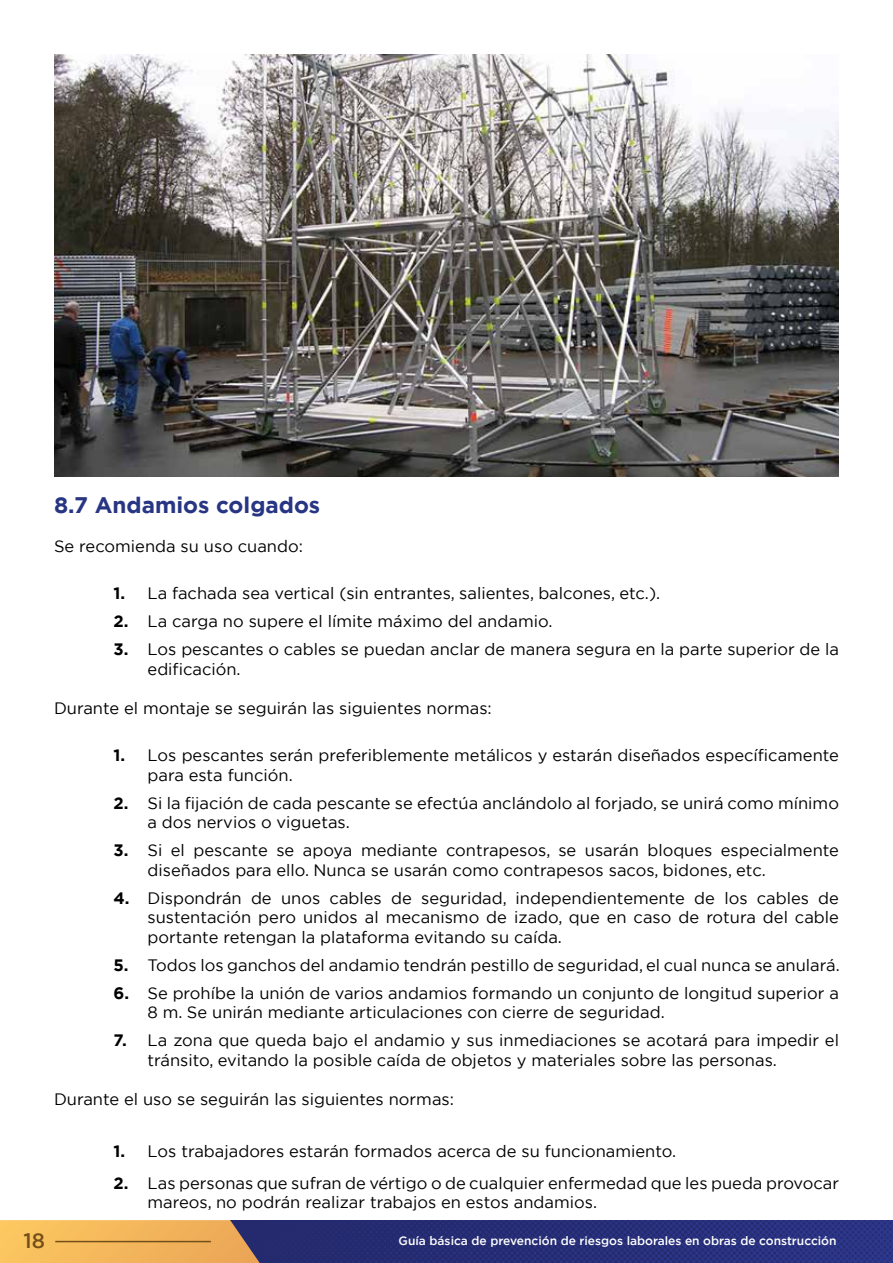
<style>
.page{position:relative;width:893px;height:1263px;background:#fff}
.page>*{position:absolute;margin:0;border:0;box-sizing:border-box;transform-origin:0 0}
.t1{font:700 22.5px "Gotham";color:#283583}
.t2{font:500 21px "Gotham";color:#735019}
.t3{font:16.5px/19.5px "Gotham";color:#000}
.t4{font:500 12px "Gotham";color:#fff}
.s1{font-weight:700}
</style>
<div class="page">
<img style="left:260px;top:1220px;width:633px;height:43px">
<svg style="left:0;top:1220px;width:260px;height:43px;background:#e7ae5c"></svg>
<hr style="left:55px;top:1241px;width:156px;height:1px;background:#735019">
<img style="left:54px;top:54px;width:785px;height:422px">
<h1 class="t1" style="left:54px;top:490px;width:268px">8.7 Andamios colgados</h1>
<p class="t3" style="left:54px;top:536px;width:250px">Se recomienda su uso cuando:</p>
<p class="t3" style="left:114px;top:583px;width:548px"><span class="s1">1.</span> La fachada sea vertical (sin entrantes, salientes, balcones, etc.).</p>
<p class="t3" style="left:114px;top:611px;width:440px"><span class="s1">2.</span> La carga no supere el límite máximo del andamio.</p>
<p class="t3" style="left:148px;top:639px;width:693px;text-indent:-34px"><span class="s1">3.</span> Los pescantes o cables se puedan anclar de manera segura en la parte superior de la edificación.</p>
<p class="t3" style="left:54px;top:698px;width:439px">Durante el montaje se seguirán las siguientes normas:</p>
<p class="t3" style="left:148px;top:745px;width:693px;text-indent:-34px"><span class="s1">1.</span> Los pescantes serán preferiblemente metálicos y estarán diseñados específicamente para esta función.</p>
<p class="t3" style="left:148px;top:793px;width:693px;text-indent:-34px"><span class="s1">2.</span> Si la fijación de cada pescante se efectúa anclándolo al forjado, se unirá como mínimo a dos nervios o viguetas.</p>
<p class="t3" style="left:148px;top:840px;width:693px;text-indent:-34px"><span class="s1">3.</span> Si el pescante se apoya mediante contrapesos, se usarán bloques especialmente diseñados para ello. Nunca se usarán como contrapesos sacos, bidones, etc.</p>
<p class="t3" style="left:148px;top:888px;width:693px;text-align:justify;text-indent:-34px"><span class="s1">4.</span> Dispondrán de unos cables de seguridad, independientemente de los cables de sustentación pero unidos al mecanismo de izado, que en caso de rotura del cable portante retengan la plataforma evitando su caída.</p>
<p class="t3" style="left:114px;top:955px;width:728px"><span class="s1">5.</span> Todos los ganchos del andamio tendrán pestillo de seguridad, el cual nunca se anulará.</p>
<p class="t3" style="left:148px;top:983px;width:693px;text-indent:-34px"><span class="s1">6.</span> Se prohíbe la unión de varios andamios formando un conjunto de longitud superior a<br>8 m. Se unirán mediante articulaciones con cierre de seguridad.</p>
<p class="t3" style="left:148px;top:1030px;width:693px;text-indent:-34px"><span class="s1">7.</span> La zona que queda bajo el andamio y sus inmediaciones se acotará para impedir el tránsito, evitando la posible caída de objetos y materiales sobre las personas.</p>
<p class="t3" style="left:54px;top:1089px;width:401px">Durante el uso se seguirán las siguientes normas:</p>
<p class="t3" style="left:114px;top:1141px;width:564px"><span class="s1">1.</span> Los trabajadores estarán formados acerca de su funcionamiento.</p>
<p class="t3" style="left:148px;top:1173px;width:693px;text-indent:-34px"><span class="s1">2.</span> Las personas que sufran de vértigo o de cualquier enfermedad que les pueda provocar mareos, no podrán realizar trabajos en estos andamios.</p>
<p class="t2" style="left:23px;top:1227px;width:23px">18</p>
<p class="t4" style="left:399px;top:1232px;width:439px">Guía básica de prevención de riesgos laborales en obras de construcción</p>
</div>
